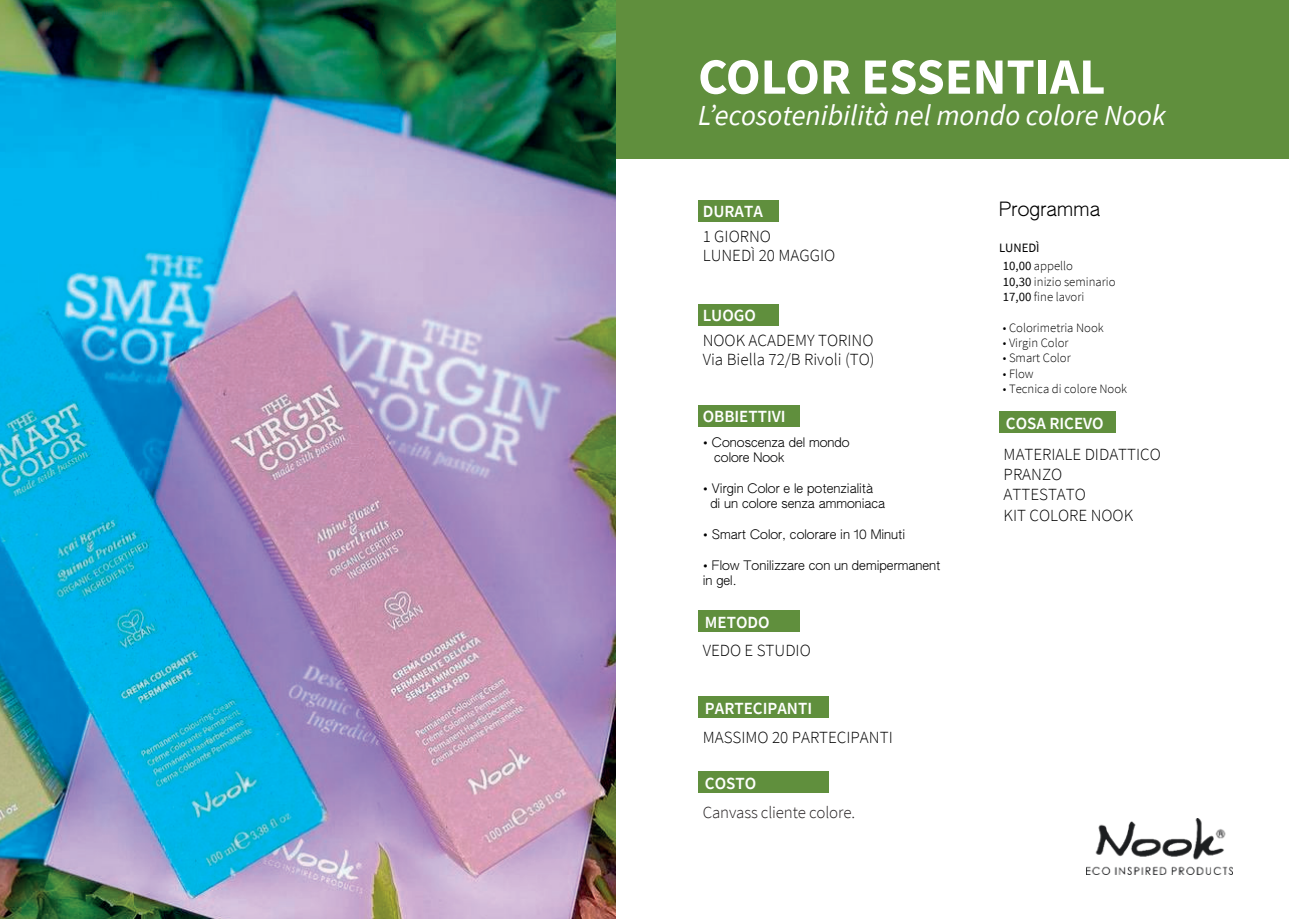
<style>
.page{position:relative;width:1289px;height:919px;background:#fff}
.page>*{position:absolute;margin:0;border:0;box-sizing:border-box;transform-origin:0 0}
.t1{font:700 50.85px "Source Sans Pro";color:#fff}
.t2{font:italic 28.95px "Source Sans Pro";color:#fff}
.t3{font:19.2px "AUTHENTIC Sans 60";letter-spacing:.01em;color:#000001}
.t4{font:300 16.95px/20.4px "Source Sans Pro";color:#000001}
.t5{font:600 16.95px "Source Sans Pro";color:#fff}
.t6{font:300 16.95px "Source Sans Pro";letter-spacing:-.01em;color:#231f20}
.t7{font:12.75px/15.3px "AUTHENTIC Sans 60";color:#000001}
.t8{font:300 12.75px/15.3px "Source Sans Pro";color:#000001}
.t9{font:12.75px/18.5px "Source Sans Pro";color:#000001}
.s1{font-weight:300}
.s2{font-weight:400}
</style>
<div class="page">
<img style="left:1086px;top:818px;width:146px;height:56px">
<div style="left:0;top:0;width:1288px;height:159px;background:#608f3d"></div>
<div style="left:698px;top:200px;width:80px;height:22px;background:#608f3d"></div>
<div style="left:698px;top:304px;width:80px;height:21px;background:#608f3d"></div>
<div style="left:698px;top:404px;width:101px;height:22px;background:#608f3d"></div>
<div style="left:698px;top:610px;width:101px;height:22px;background:#608f3d"></div>
<div style="left:999px;top:411px;width:116px;height:22px;background:#608f3d"></div>
<div style="left:698px;top:696px;width:130px;height:22px;background:#608f3d"></div>
<div style="left:698px;top:771px;width:130px;height:22px;background:#608f3d"></div>
<img style="left:0;top:0;width:615px;height:918px">
<h1 class="t1" style="left:698px;top:42px;width:409px">COLOR ESSENTIAL</h1>
<h2 class="t2" style="left:698px;top:97px;width:469px">L’ecosotenibilità nel mondo colore Nook</h2>
<h3 class="t5" style="left:702px;top:200px;width:62px">DURATA</h3>
<h3 class="t4" style="left:702px;top:227px;width:134px;line-height:18.8px">1 GIORNO<br>LUNEDÌ 20 MAGGIO</h3>
<h3 class="t5" style="left:702px;top:304px;width:55px">LUOGO</h3>
<h3 class="t4" style="left:702px;top:330px;width:172px">NOOK ACADEMY TORINO</h3>
<h3 class="t4" style="left:702px;top:349px;width:173px">Via Biella 72/B Rivoli (TO)</h3>
<h3 class="t5" style="left:702px;top:405px;width:84px">OBBIETTIVI</h3>
<p class="t7" style="left:714px;top:435px;width:137px;text-indent:-11px">• Conoscenza del mondo colore Nook</p>
<p class="t7" style="left:710px;top:481px;width:176px;text-indent:-8px">• Virgin Color e le potenzialità di un colore senza ammoniaca</p>
<p class="t7" style="left:702px;top:526px;width:204px">• Smart Color, colorare in 10 Minuti</p>
<p class="t7" style="left:702px;top:557px;width:239px">• Flow Tonilizzare con un demipermanent in gel.</p>
<h3 class="t5" style="left:705px;top:610px;width:66px">METODO</h3>
<h3 class="t4" style="left:702px;top:640px;width:110px">VEDO E STUDIO</h3>
<h3 class="t5" style="left:705px;top:697px;width:109px">PARTECIPANTI</h3>
<h3 class="t4" style="left:702px;top:727px;width:191px">MASSIMO 20 PARTECIPANTI</h3>
<h3 class="t5" style="left:705px;top:772px;width:53px">COSTO</h3>
<h3 class="t6" style="left:702px;top:802px;width:154px">Canvass cliente colore.</h3>
<h3 class="t3" style="left:999px;top:198px;width:103px">Programma</h3>
<p class="t9" style="left:999px;top:238px;width:76px">LUNEDÌ<br>10,00 <span class="s1">appello</span></p>
<p class="t8" style="left:1002px;top:274px;width:114px"><span class="s2">10,30</span> inizio seminario<br><span class="s2">17,00</span> fine lavori</p>
<p class="t8" style="left:1002px;top:320px;width:102px">• Colorimetria Nook</p>
<p class="t8" style="left:1002px;top:335px;width:67px">• Virgin Color</p>
<p class="t8" style="left:1002px;top:350px;width:69px">• Smart Color</p>
<p class="t8" style="left:1002px;top:365px;width:32px">• Flow</p>
<p class="t8" style="left:1002px;top:381px;width:126px">• Tecnica di colore Nook</p>
<h3 class="t5" style="left:1005px;top:412px;width:99px">COSA RICEVO</h3>
<h3 class="t4" style="left:1003px;top:443px;width:159px">MATERIALE DIDATTICO<br>PRANZO<br>ATTESTATO<br>KIT COLORE NOOK</h3>
</div>
